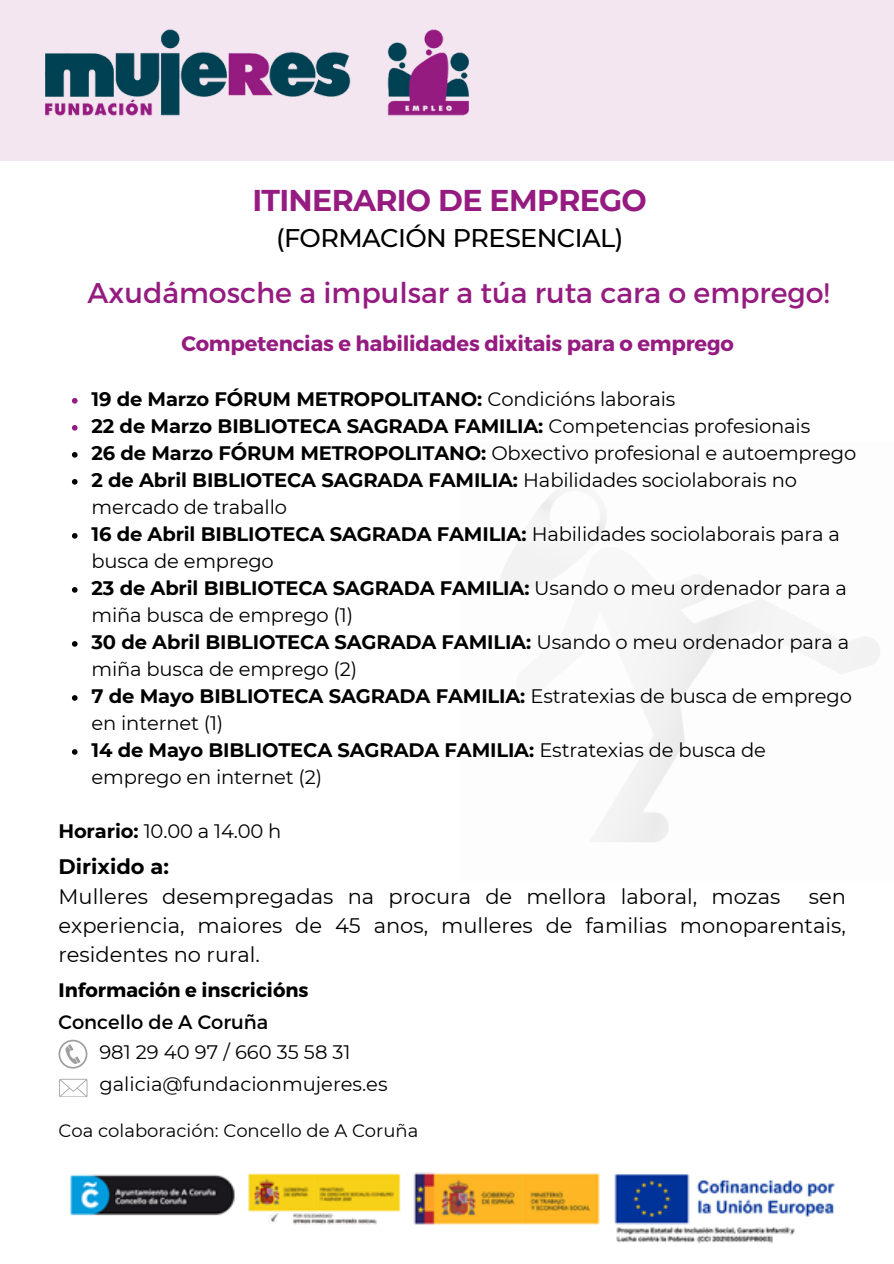
<style>
.page{position:relative;width:894px;height:1264px;background:#fff}
.page>*{position:absolute;margin:0;border:0;box-sizing:border-box;transform-origin:0 0}
.t1{font:700 30px "Montserrat";letter-spacing:-.025em;color:#951b80}
.t2{font:28.5px "Montserrat";color:#951b80}
.t3{font:500 25.5px "Montserrat";letter-spacing:-.025em;color:#000}
.t4{font:21px/29.2px "Montserrat";color:#000}
.t5{font:700 21px "Montserrat";letter-spacing:-.01em;color:#951b80}
.t6{font:19.5px/27px "Montserrat";letter-spacing:-.01em;color:#000}
.t7{font:700 19.5px "Montserrat";letter-spacing:-.01em;color:#000}
.t8{font:18px "Montserrat";color:#000}
.s1{font-weight:400}
.s2{font-weight:700}
</style>
<div class="page">
<svg style="left:58px;top:1039px;width:29px;height:29px"></svg>
<svg style="left:59px;top:1078px;width:28px;height:18px"></svg>
<div style="left:0;top:0;width:893px;height:161px;background:#f3e6f0"></div>
<img style="left:45px;top:29px;width:424px;height:87px">
<svg style="left:72px;top:398px;width:6px;height:5px"></svg>
<svg style="left:72px;top:425px;width:6px;height:5px"></svg>
<svg style="left:72px;top:452px;width:6px;height:5px"></svg>
<svg style="left:72px;top:479px;width:6px;height:5px"></svg>
<svg style="left:72px;top:533px;width:6px;height:5px"></svg>
<svg style="left:72px;top:587px;width:6px;height:5px"></svg>
<svg style="left:72px;top:641px;width:6px;height:5px"></svg>
<svg style="left:72px;top:695px;width:6px;height:5px"></svg>
<svg style="left:72px;top:749px;width:6px;height:5px"></svg>
<img style="left:70px;top:1172px;width:765px;height:72px">
<h4 class="t1" style="left:252px;top:182px;width:396px">ITINERARIO DE EMPREGO</h4>
<h4 class="t3" style="left:276px;top:223px;width:349px">(FORMACIÓN PRESENCIAL)</h4>
<h4 class="t2" style="left:87px;top:274px;width:743px">Axudámosche a impulsar a túa ruta cara o emprego!</h4>
<h1 class="t5" style="left:181px;top:329px;width:554px">Competencias e habilidades dixitais para o emprego</h1>
<h3 class="t7" style="left:92px;top:387px;width:585px">19 de Marzo FÓRUM METROPOLITANO: <span class="s1">Condicións laborais</span></h3>
<p class="t7" style="left:92px;top:414px;width:720px">22 de Marzo BIBLIOTECA SAGRADA FAMILIA: <span class="s1">Competencias profesionais</span></p>
<p class="t6" style="left:92px;top:439px;width:766px"><span class="s2">26 de Marzo FÓRUM METROPOLITANO:</span> Obxectivo profesional e autoemprego</p>
<p class="t6" style="left:92px;top:466px;width:706px"><span class="s2">2 de Abril BIBLIOTECA SAGRADA FAMILIA:</span> Habilidades sociolaborais no mercado de traballo</p>
<p class="t6" style="left:92px;top:520px;width:749px"><span class="s2">16 de Abril BIBLIOTECA SAGRADA FAMILIA:</span> Habilidades sociolaborais para a busca de emprego</p>
<p class="t6" style="left:92px;top:574px;width:756px"><span class="s2">23 de Abril BIBLIOTECA SAGRADA FAMILIA:</span> Usando o meu ordenador para a miña busca de emprego (1)</p>
<p class="t6" style="left:92px;top:628px;width:759px"><span class="s2">30 de Abril BIBLIOTECA SAGRADA FAMILIA:</span> Usando o meu ordenador para a miña busca de emprego (2)</p>
<p class="t6" style="left:92px;top:682px;width:761px"><span class="s2">7 de Mayo BIBLIOTECA SAGRADA FAMILIA:</span> Estratexias de busca de emprego en internet (1)</p>
<p class="t6" style="left:92px;top:736px;width:675px"><span class="s2">14 de Mayo BIBLIOTECA SAGRADA FAMILIA:</span> Estratexias de busca de emprego en internet (2)</p>
<p class="t6" style="left:58px;top:817px;width:224px"><span class="s2">Horario:</span> 10.00 a 14.00 h</p>
<p class="t4" style="left:58px;top:852px;width:723px"><span class="s2">Dirixido a:<br></span>Mulleres desempregadas na procura de mellora laboral, mozas</p>
<p class="t4" style="left:58px;top:881px;width:788px;text-align:justify;text-indent:750px">sen experiencia, maiores de 45 anos, mulleres de familias monoparentais, residentes no rural.</p>
<p class="t7" style="left:58px;top:977px;width:251px">Información e inscricións</p>
<p class="t6" style="left:58px;top:1007px;width:211px">Concello de A Coruña</p>
<p class="t6" style="left:99px;top:1038px;width:253px">981 29 40 97 / 660 35 58 31</p>
<p class="t6" style="left:99px;top:1069px;width:289px">galicia@fundacionmujeres.es</p>
<p class="t8" style="left:58px;top:1119px;width:361px">Coa colaboración: Concello de A Coruña</p>
</div>
